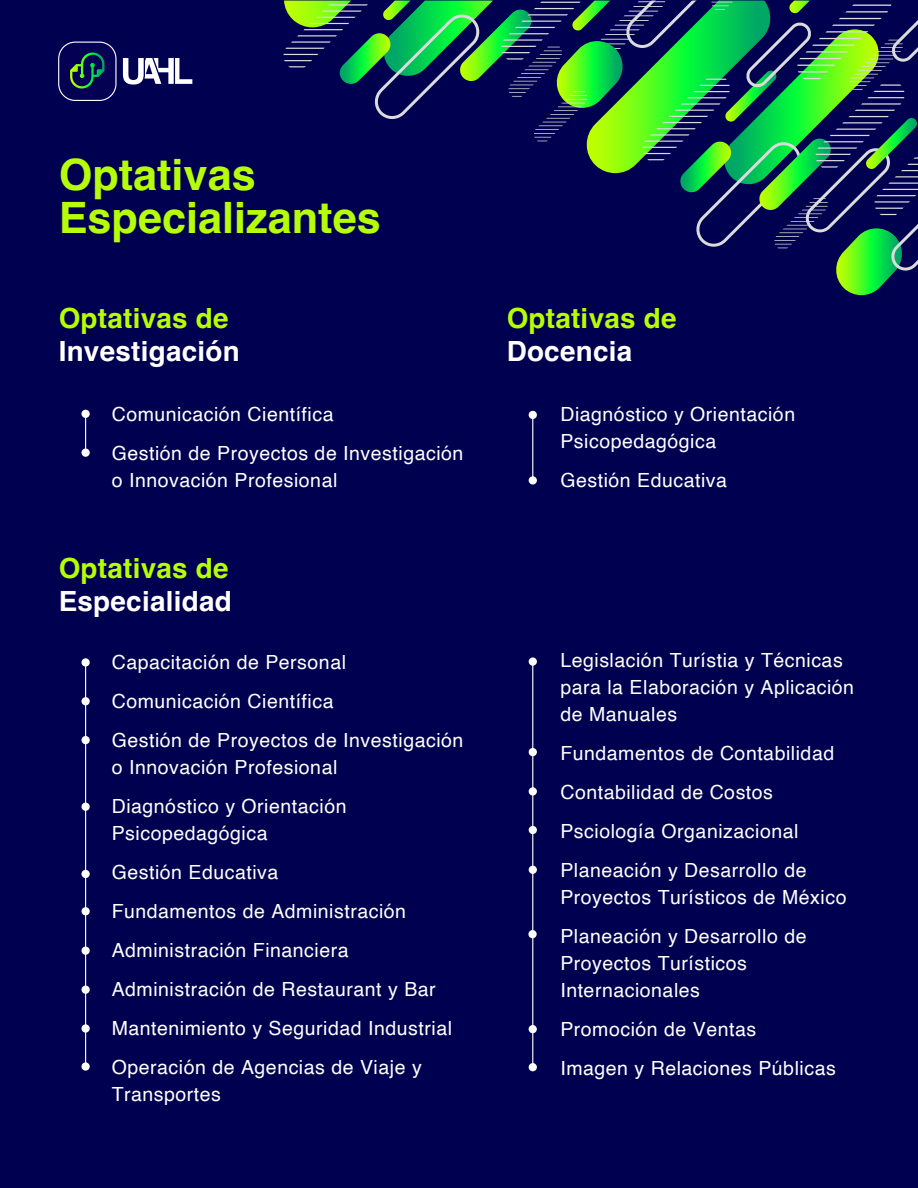
<style>
.page{position:relative;width:918px;height:1188px;background:#000050}
.page>*{position:absolute;margin:0;border:0;box-sizing:border-box;transform-origin:0 0}
.t1{font:700 43.2px/43.3px "Helvetica";color:#b5fd08}
.t2{font:700 27.75px "Helvetica";letter-spacing:.01em;color:#b6ff00}
.t3{font:700 27.75px "Helvetica";letter-spacing:.01em;color:#fff}
.t4{font:19.5px/39px "Helvetica";letter-spacing:.025em;color:#fff}
</style>
<div class="page">
<svg style="left:123px;top:58px;width:69px;height:27px"></svg>
<div style="left:59px;top:42px;width:57px;height:58px;background:#040054;border-radius:17px"></div>
<div style="left:58px;top:42px;width:59px;height:59px;border:1px solid #fff;border-radius:17px"></div>
<svg style="left:70px;top:53px;width:35px;height:36px"></svg>
<svg style="left:284px;top:1px;width:634px;height:294px"></svg>
<div style="left:81px;top:410px;width:9px;height:8px;background:#fff;border-radius:50%"></div>
<div style="left:81px;top:449px;width:9px;height:8px;background:#fff;border-radius:50%"></div>
<hr style="left:85px;top:414px;width:1px;height:40px;background:#fff">
<div style="left:529px;top:411px;width:8px;height:8px;background:#fff;border-radius:50%"></div>
<div style="left:529px;top:476px;width:8px;height:9px;background:#fff;border-radius:50%"></div>
<hr style="left:532px;top:415px;width:1px;height:66px;background:#fff">
<svg style="left:81px;top:658px;width:9px;height:9px"></svg>
<div style="left:81px;top:697px;width:9px;height:8px;background:#fff;border-radius:50%"></div>
<hr style="left:85px;top:662px;width:1px;height:404px;background:#fff">
<div style="left:81px;top:736px;width:9px;height:8px;background:#fff;border-radius:50%"></div>
<div style="left:81px;top:803px;width:9px;height:8px;background:#fff;border-radius:50%"></div>
<div style="left:81px;top:870px;width:9px;height:8px;background:#fff;border-radius:50%"></div>
<div style="left:81px;top:907px;width:9px;height:8px;background:#fff;border-radius:50%"></div>
<div style="left:81px;top:947px;width:9px;height:8px;background:#fff;border-radius:50%"></div>
<div style="left:529px;top:657px;width:8px;height:9px;background:#fff;border-radius:50%"></div>
<div style="left:529px;top:748px;width:8px;height:8px;background:#fff;border-radius:50%"></div>
<div style="left:529px;top:787px;width:8px;height:9px;background:#fff;border-radius:50%"></div>
<hr style="left:532px;top:662px;width:1px;height:404px;background:#fff">
<div style="left:81px;top:986px;width:9px;height:8px;background:#fff;border-radius:50%"></div>
<svg style="left:81px;top:1024px;width:9px;height:9px"></svg>
<svg style="left:81px;top:1062px;width:9px;height:9px"></svg>
<div style="left:529px;top:826px;width:8px;height:8px;background:#fff;border-radius:50%"></div>
<div style="left:529px;top:866px;width:8px;height:8px;background:#fff;border-radius:50%"></div>
<div style="left:528px;top:930px;width:9px;height:8px;background:#fff;border-radius:50%"></div>
<div style="left:529px;top:1025px;width:8px;height:8px;background:#fff;border-radius:50%"></div>
<div style="left:529px;top:1063px;width:8px;height:8px;background:#fff;border-radius:50%"></div>
<h1 class="t1" style="left:59px;top:158px;width:324px">Optativas<br>Especializantes</h1>
<h2 class="t2" style="left:59px;top:302px;width:171px">Optativas de</h2>
<h2 class="t3" style="left:59px;top:335px;width:183px">Investigación</h2>
<p class="t4" style="left:112px;top:395px;width:353px">Comunicación Científica<br>Gestión de Proyectos de Investigación</p>
<p class="t4" style="left:112px;top:461px;width:227px">o Innovación Profesional</p>
<h2 class="t2" style="left:59px;top:552px;width:171px">Optativas de</h2>
<h2 class="t3" style="left:59px;top:585px;width:175px">Especialidad</h2>
<p class="t4" style="left:112px;top:644px;width:353px">Capacitación de Personal<br>Comunicación Científica<br>Gestión de Proyectos de Investigación</p>
<p class="t4" style="left:112px;top:749px;width:236px">o Innovación Profesional<br>Diagnóstico y Orientación</p>
<p class="t4" style="left:112px;top:815px;width:342px">Psicopedagógica<br>Gestión Educativa<br>Fundamentos de Administración<br>Administración Financiera<br>Administración de Restaurant y Bar<br>Mantenimiento y Seguridad Industrial<br>Operación de Agencias de Viaje y</p>
<p class="t4" style="left:112px;top:1076px;width:111px">Transportes</p>
<h2 class="t2" style="left:507px;top:302px;width:171px">Optativas de</h2>
<h2 class="t3" style="left:507px;top:335px;width:127px">Docencia</h2>
<p class="t4" style="left:560px;top:401px;width:236px;line-height:27px">Diagnóstico y Orientación<br>Psicopedagógica</p>
<p class="t4" style="left:560px;top:461px;width:168px">Gestión Educativa</p>
<p class="t4" style="left:560px;top:647px;width:295px;line-height:27px">Legislación Turístia y Técnicas para la Elaboración y Aplicación de Manuales</p>
<p class="t4" style="left:560px;top:734px;width:275px">Fundamentos de Contabilidad<br>Contabilidad de Costos<br>Psciología Organizacional<br>Planeación y Desarrollo de</p>
<p class="t4" style="left:560px;top:878px;width:288px">Proyectos Turísticos de México<br>Planeación y Desarrollo de</p>
<p class="t4" style="left:560px;top:950px;width:188px;line-height:27px">Proyectos Turísticos<br>Internacionales</p>
<p class="t4" style="left:560px;top:1010px;width:277px">Promoción de Ventas<br>Imagen y Relaciones Públicas</p>
</div>
